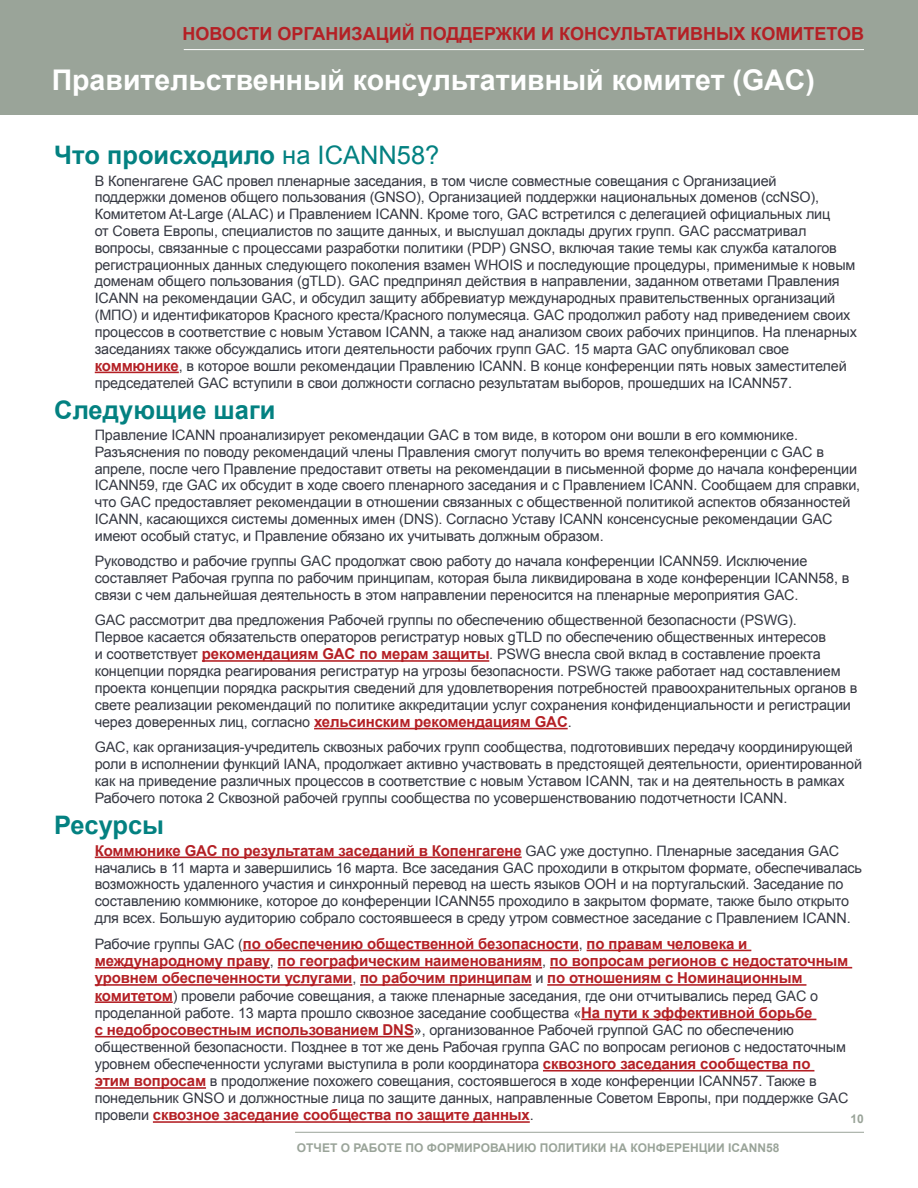
<style>
.page{position:relative;width:918px;height:1188px;background:#fff}
.page>*{position:absolute;margin:0;border:0;box-sizing:border-box;transform-origin:0 0}
.t1{font:700 28.5px "Arial";color:#fff}
.t2{font:700 25.5px "Arial";color:#038181}
.t3{font:700 18px "Arial";color:#b42025}
.t4{font:700 15px/17.2px "Arial";letter-spacing:-.01em;color:#b42025}
.t5{font:14.4px/16.8px "Arial";letter-spacing:-.01em;color:#343741}
.t6{font:700 12px "Arial";color:#9aa499}
.s1{font-weight:400}
.s2{font-weight:700;font-size:15px;color:#b42025}
.s3{font-weight:400;font-size:14.4px;color:#343741}
</style>
<div class="page">
<div style="left:0;top:0;width:918px;height:115px;background:#9aa499"></div>
<hr style="left:184px;top:49px;width:680px;height:1px;background:#fff">
<hr style="left:295px;top:1132px;width:569px;height:1px;background:#9aa499">
<hr style="left:95px;top:372px;width:84px;height:1px;background:#b42025">
<hr style="left:202px;top:660px;width:287px;height:2px;background:#b42025">
<hr style="left:314px;top:728px;width:254px;height:1px;background:#b42025">
<hr style="left:95px;top:857px;width:427px;height:1px;background:#b42025">
<hr style="left:243px;top:950px;width:336px;height:1px;background:#b42025">
<hr style="left:587px;top:950px;width:164px;height:1px;background:#b42025">
<hr style="left:95px;top:967px;width:175px;height:1px;background:#b42025">
<hr style="left:278px;top:967px;width:264px;height:1px;background:#b42025">
<hr style="left:550px;top:967px;width:302px;height:1px;background:#b42025">
<hr style="left:95px;top:984px;width:257px;height:2px;background:#b42025">
<hr style="left:360px;top:984px;width:172px;height:2px;background:#b42025">
<hr style="left:547px;top:984px;width:259px;height:2px;background:#b42025">
<hr style="left:95px;top:1001px;width:78px;height:2px;background:#b42025">
<hr style="left:581px;top:1019px;width:235px;height:1px;background:#b42025">
<hr style="left:95px;top:1036px;width:319px;height:1px;background:#b42025">
<hr style="left:543px;top:1070px;width:271px;height:2px;background:#b42025">
<hr style="left:95px;top:1087px;width:111px;height:2px;background:#b42025">
<hr style="left:153px;top:1121px;width:377px;height:2px;background:#b42025">
<p class="t3" style="left:183px;top:22px;width:683px">НОВОСТИ ОРГАНИЗАЦИЙ ПОДДЕРЖКИ И КОНСУЛЬТАТИВНЫХ КОМИТЕТОВ</p>
<h1 class="t1" style="left:52px;top:61px;width:765px">Правительственный консультативный комитет (GAC)</h1>
<h2 class="t2" style="left:54px;top:138px;width:387px">Что происходило <span class="s1">на ICANN58?</span></h2>
<p class="t5" style="left:95px;top:172px;width:764px">В Копенгагене GAC провел пленарные заседания, в том числе совместные совещания с Организацией<br>поддержки доменов общего пользования (GNSO), Организацией поддержки национальных доменов (ccNSO), Комитетом At-Large (ALAC) и Правлением ICANN. Кроме того, GAC встретился с делегацией официальных лиц<br>от Совета Европы, специалистов по защите данных, и выслушал доклады других групп. GAC рассматривал вопросы, связанные с процессами разработки политики (PDP) GNSO, включая такие темы как служба каталогов регистрационных данных следующего поколения взамен WHOIS и последующие процедуры, применимые к новым доменам общего пользования (gTLD). GAC предпринял действия в направлении, заданном ответами Правления ICANN на рекомендации GAC, и обсудил защиту аббревиатур международных правительственных организаций (МПО) и идентификаторов Красного креста/Красного полумесяца. GAC продолжил работу над приведением своих процессов в соответствие с новым Уставом ICANN, а также над анализом своих рабочих принципов. На пленарных заседаниях также обсуждались итоги деятельности рабочих групп GAC. 15 марта GAC опубликовал свое <span class="s2">коммюнике</span>, в которое вошли рекомендации Правлению ICANN. В конце конференции пять новых заместителей председателей GAC вступили в свои должности согласно результатам выборов, прошедших на ICANN57.</p>
<h2 class="t2" style="left:54px;top:393px;width:223px">Следующие шаги</h2>
<p class="t5" style="left:95px;top:427px;width:767px">Правление ICANN проанализирует рекомендации GAC в том виде, в котором они вошли в его коммюнике.<br>Разъяснения по поводу рекомендаций члены Правления смогут получить во время телеконференции с GAC в апреле, после чего Правление предоставит ответы на рекомендации в письменной форме до начала конференции ICANN59, где GAC их обсудит в ходе своего пленарного заседания и с Правлением ICANN. Сообщаем для справки, что GAC предоставляет рекомендации в отношении связанных с общественной политикой аспектов обязанностей ICANN, касающихся системы доменных имен (DNS). Согласно Уставу ICANN консенсусные рекомендации GAC имеют особый статус, и Правление обязано их учитывать должным образом.</p>
<p class="t5" style="left:95px;top:553px;width:756px">Руководство и рабочие группы GAC продолжат свою работу до начала конференции ICANN59. Исключение составляет Рабочая группа по рабочим принципам, которая была ликвидирована в ходе конференции ICANN58, в связи с чем дальнейшая деятельность в этом направлении переносится на пленарные мероприятия GAC.</p>
<p class="t5" style="left:95px;top:612px;width:764px">GAC рассмотрит два предложения Рабочей группы по обеспечению общественной безопасности (PSWG).<br>Первое касается обязательств операторов регистратур новых gTLD по обеспечению общественных интересов<br>и соответствует <span class="s2">рекомендациям GAC по мерам защиты</span>. PSWG внесла свой вклад в составление проекта концепции порядка реагирования регистратур на угрозы безопасности. PSWG также работает над составлением проекта концепции порядка раскрытия сведений для удовлетворения потребностей правоохранительных органов в свете реализации рекомендаций по политике аккредитации услуг сохранения конфиденциальности и регистрации через доверенных лиц, согласно <span class="s2">хельсинским рекомендациям GAC</span>.</p>
<p class="t5" style="left:95px;top:739px;width:769px">GAC, как организация-учредитель сквозных рабочих групп сообщества, подготовивших передачу координирующей роли в исполнении функций IANA, продолжает активно участвовать в предстоящей деятельности, ориентированной как на приведение различных процессов в соответствие с новым Уставом ICANN, так и на деятельность в рамках Рабочего потока 2 Сквозной рабочей группы сообщества по усовершенствованию подотчетности ICANN.</p>
<h2 class="t2" style="left:54px;top:808px;width:111px">Ресурсы</h2>
<p class="t4" style="left:95px;top:842px;width:746px">Коммюнике GAC по результатам заседаний в Копенгагене <span class="s3">GAC уже доступно. Пленарные заседания GAC</span></p>
<p class="t5" style="left:95px;top:859px;width:769px">начались в 11 марта и завершились 16 марта. Все заседания GAC проходили в открытом формате, обеспечивалась возможность удаленного участия и синхронный перевод на шесть языков ООН и на португальский. Заседание по составлению коммюнике, которое до конференции ICANN55 проходило в закрытом формате, также было открыто для всех. Большую аудиторию собрало состоявшееся в среду утром совместное заседание с Правлением ICANN.</p>
<p class="t4" style="left:95px;top:935px;width:755px"><span class="s3">Рабочие группы GAC (</span>по обеспечению общественной безопасности<span class="s3">,</span> по правам человека и международному праву<span class="s3">,</span> по географическим наименованиям<span class="s3">,</span> по вопросам регионов с недостаточным уровнем обеспеченности услугами<span class="s3">,</span> по рабочим принципам <span class="s3">и</span> по отношениям с Номинационным</p>
<p class="t5" style="left:95px;top:987px;width:755px"><span class="s2">комитетом</span>) провели рабочие совещания, а также пленарные заседания, где они отчитывались перед GAC о проделанной работе. 13 марта прошло сквозное заседание сообщества «<span class="s2">На пути к эффективной борьбе<br>с недобросовестным использованием DNS</span>», организованное Рабочей группой GAC по обеспечению общественной безопасности. Позднее в тот же день Рабочая группа GAC по вопросам регионов с недостаточным уровнем обеспеченности услугами выступила в роли координатора <span class="s2">сквозного заседания сообщества по этим вопросам</span> в продолжение похожего совещания, состоявшегося в ходе конференции ICANN57. Также в понедельник GNSO и должностные лица по защите данных, направленные Советом Европы, при поддержке GAC</p>
<p class="t4" style="left:95px;top:1107px;width:441px"><span class="s3">провели</span> сквозное заседание сообщества по защите данных<span class="s3">.</span></p>
<p class="t6" style="left:850px;top:1111px;width:15px">10</p>
<p class="t6" style="left:297px;top:1139px;width:484px">ОТЧЕТ О РАБОТЕ ПО ФОРМИРОВАНИЮ ПОЛИТИКИ НА КОНФЕРЕНЦИИ ICANN58</p>
</div>
